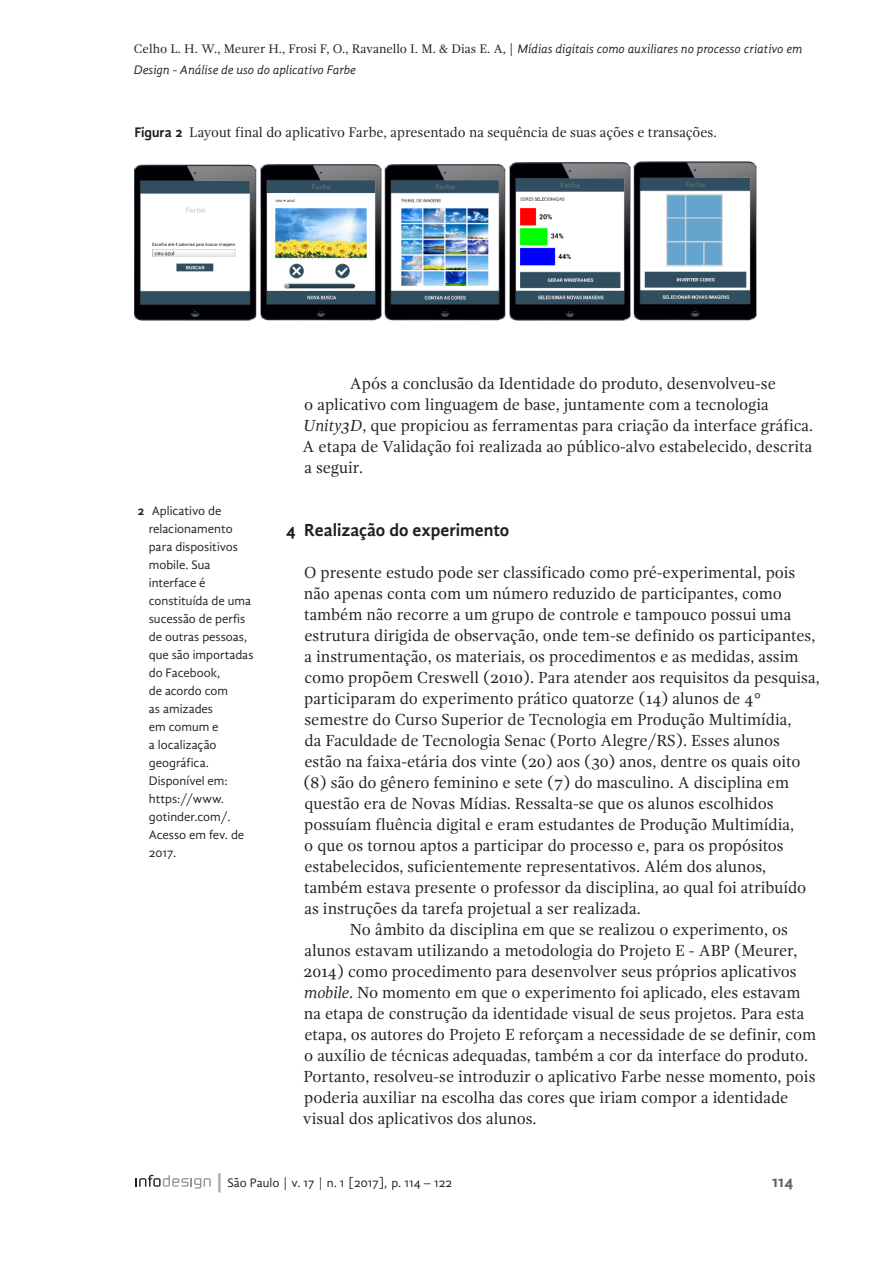
<style>
.page{position:relative;width:893px;height:1263px;background:#fff}
.page>*{position:absolute;margin:0;border:0;box-sizing:border-box;transform-origin:0 0}
.t1{font:700 18px "Gandhi Sans";color:#231f20}
.PT_Corpo_de_texto{font:16.5px/21px "Gandhi Serif";color:#231f20}
.t2{font:700 16.5px "Gandhi Sans";color:#636366}
.t3{font:14.25px "Gandhi Serif";color:#231f20}
.t4{font:12.75px/18px "Gandhi Sans";color:#231f20}
.t5{font:12.75px "Gandhi Serif";letter-spacing:-.005em;color:#231f20}
.t6{font:italic 12.75px "Gandhi Sans";color:#231f20}
.s1{font-family:"Gandhi Sans"}
.s2{font-family:"Gandhi Sans";font-style:italic}
.s3{font-family:"Gandhi Sans";font-weight:700}
.s4{font-weight:700}
.s5{font-style:italic}
.s6{font-size:19.2px;color:#a8a9ad}
</style>
<div class="page">
<svg style="left:136px;top:1175px;width:75px;height:13px"></svg>
<img style="left:134px;top:164px;width:123px;height:157px">
<img style="left:260px;top:164px;width:121px;height:157px">
<img style="left:385px;top:164px;width:121px;height:157px">
<img style="left:509px;top:163px;width:121px;height:158px">
<img style="left:634px;top:161px;width:123px;height:160px">
<p class="t5" style="left:134px;top:41px;width:670px">Celho L. H. W., Meurer H., Frosi F, O., Ravanello I. M. &amp; Dias E. A, <span class="s1">|</span> <span class="s2">Mídias digitais como auxiliares no processo criativo em</span></p>
<p class="t6" style="left:134px;top:62px;width:223px">Design - Análise de uso do aplicativo Farbe</p>
<p class="t3" style="left:134px;top:124px;width:584px"><span class="s3">Figura 2</span> Layout final do aplicativo Farbe, apresentado na sequência de suas ações e transações.</p>
<p class="t4" style="left:149px;top:501px;width:106px;text-indent:-11px"><span class="s4">2</span> Aplicativo de relacionamento para dispositivos mobile. Sua interface é constituída de uma sucessão de perfis de outras pessoas, que são importadas do Facebook,<br>de acordo com<br>as amizades<br>em comum e<br>a localização geográfica.<br>Disponível em: https://www. gotinder.com/.<br>Acesso em fev. de<br>2017.</p>
<p class="PT_Corpo_de_texto" style="left:302px;top:373px;width:512px;text-indent:47px">Após a conclusão da Identidade do produto, desenvolveu-se<br>o aplicativo com linguagem de base, juntamente com a tecnologia <span class="s5">Unity3D</span>, que propiciou as ferramentas para criação da interface gráfica.<br>A etapa de Validação foi realizada ao público-alvo estabelecido, descrita a seguir.</p>
<p class="t1" style="left:286px;top:519px;width:225px">4 Realização do experimento</p>
<p class="PT_Corpo_de_texto" style="left:303px;top:562px;width:518px">O presente estudo pode ser classificado como pré-experimental, pois não apenas conta com um número reduzido de participantes, como também não recorre a um grupo de controle e tampouco possui uma estrutura dirigida de observação, onde tem-se definido os participantes, a instrumentação, os materiais, os procedimentos e as medidas, assim como propõem Creswell (2010). Para atender aos requisitos da pesquisa, participaram do experimento prático quatorze (14) alunos de 4° semestre do Curso Superior de Tecnologia em Produção Multimídia,<br>da Faculdade de Tecnologia Senac (Porto Alegre/RS). Esses alunos estão na faixa-etária dos vinte (20) aos (30) anos, dentre os quais oito (8) são do gênero feminino e sete (7) do masculino. A disciplina em questão era de Novas Mídias. Ressalta-se que os alunos escolhidos possuíam fluência digital e eram estudantes de Produção Multimídia,<br>o que os tornou aptos a participar do processo e, para os propósitos estabelecidos, suficientemente representativos. Além dos alunos, também estava presente o professor da disciplina, ao qual foi atribuído as instruções da tarefa projetual a ser realizada.</p>
<p class="PT_Corpo_de_texto" style="left:303px;top:919px;width:515px;text-indent:47px">No âmbito da disciplina em que se realizou o experimento, os alunos estavam utilizando a metodologia do Projeto E - ABP (Meurer, 2014) como procedimento para desenvolver seus próprios aplicativos <span class="s5">mobile</span>. No momento em que o experimento foi aplicado, eles estavam na etapa de construção da identidade visual de seus projetos. Para esta etapa, os autores do Projeto E reforçam a necessidade de se definir, com o auxílio de técnicas adequadas, também a cor da interface do produto.<br>Portanto, resolveu-se introduzir o aplicativo Farbe nesse momento, pois poderia auxiliar na escolha das cores que iriam compor a identidade visual dos aplicativos dos alunos.</p>
<p class="t4" style="left:214px;top:1173px;width:240px"><span class="s6">|</span>São Paulo | v. 17 | n. 1 [2017], p. 114 – 122</p>
<p class="t2" style="left:772px;top:1171px;width:22px">114</p>
</div>
